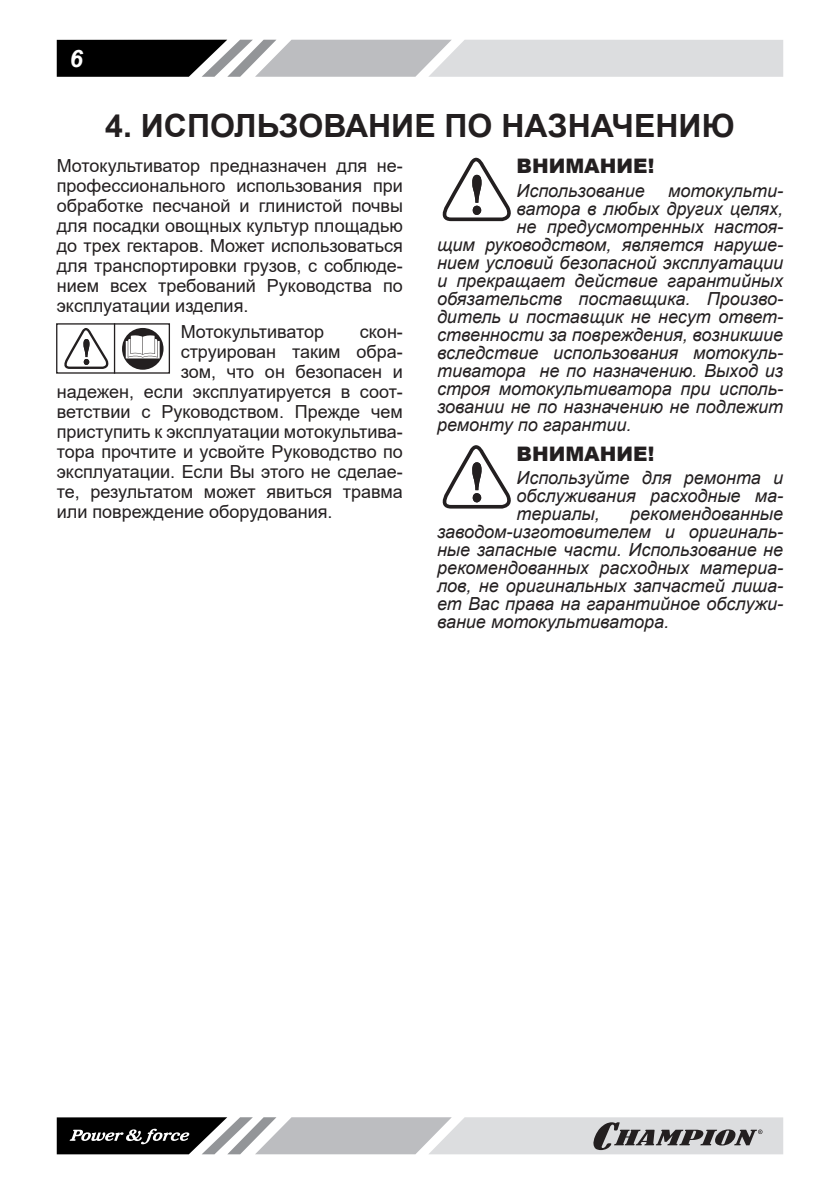
<style>
.page{position:relative;width:840px;height:1191px;background:#fff}
.page>*{position:absolute;margin:0;border:0;box-sizing:border-box;transform-origin:0 0}
.Заголовок_1{font:700 32px "Arial";color:#231f20}
.t1{font:italic 700 24px "Arial";color:#fff}
.ВНИМАНИЕ{font:900 20px "Arial";color:#231f20}
.ВНИМАНИЕ_ТЕКСТ{font:italic 18px/18px "Arial";color:#231f20;text-align:justify}
.Текст_основной{font:18px/20px "Arial";color:#231f20;text-align:justify}
</style>
<div class="page">
<svg style="left:57px;top:40px;width:725px;height:37px;background:#a7a8a9"></svg>
<svg style="left:57px;top:1117px;width:725px;height:37px;background:#a1a1a3"></svg>
<svg style="left:122px;top:328px;width:41px;height:42px"></svg>
<svg style="left:64px;top:328px;width:45px;height:41px"></svg>
<div style="left:56px;top:323px;width:114px;height:51px;border:1px solid #231f20"></div>
<hr style="left:114px;top:323px;width:1px;height:51px;background:#231f20">
<svg style="left:442px;top:158px;width:69px;height:63px"></svg>
<svg style="left:442px;top:445px;width:69px;height:63px"></svg>
<h2 class="t1" style="left:70px;top:42px;width:15px">6</h2>
<p class="Заголовок_1" style="left:105px;top:103px;width:630px">4. ИСПОЛЬЗОВАНИЕ ПО НАЗНАЧЕНИЮ</p>
<p class="Текст_основной" style="left:57px;top:155px;width:347px">Мотокультиватор предназначен для не&shy;профессионального использования при обработке песчаной и глинистой почвы для посадки овощных культур площадью до трех гектаров. Может использоваться для транспортировки грузов, с соблюде&shy;нием всех требований Руководства по эксплуатации изделия.</p>
<p class="Текст_основной" style="left:181px;top:321px;width:145px">Мотокультиватор</p>
<p class="Текст_основной" style="left:359px;top:321px;width:45px">скон-</p>
<p class="Текст_основной" style="left:181px;top:341px;width:224px">струирован таким обра-</p>
<p class="Текст_основной" style="left:181px;top:361px;width:224px">зом, что он безопасен и</p>
<p class="Текст_основной" style="left:57px;top:381px;width:347px">надежен, если эксплуатируется в соот-</p>
<p class="Текст_основной" style="left:57px;top:401px;width:347px">ветствии с Руководством. Прежде чем</p>
<p class="Текст_основной" style="left:57px;top:421px;width:347px">приступить к эксплуатации мотокультива-</p>
<p class="Текст_основной" style="left:57px;top:441px;width:347px">тора прочтите и усвойте Руководство по</p>
<p class="Текст_основной" style="left:57px;top:461px;width:347px">эксплуатации. Если Вы этого не сделае-</p>
<p class="Текст_основной" style="left:57px;top:481px;width:347px">те, результатом может явиться травма</p>
<p class="Текст_основной" style="left:57px;top:501px;width:277px">или повреждение оборудования.</p>
<p class="ВНИМАНИЕ" style="left:516px;top:151px;width:139px">ВНИМАНИЕ!</p>
<p class="ВНИМАНИЕ_ТЕКСТ" style="left:516px;top:182px;width:130px">Использование</p>
<p class="ВНИМАНИЕ_ТЕКСТ" style="left:667px;top:182px;width:117px">мотокульти-</p>
<p class="ВНИМАНИЕ_ТЕКСТ" style="left:516px;top:200px;width:268px">ватора в любых других целях,</p>
<p class="ВНИМАНИЕ_ТЕКСТ" style="left:516px;top:218px;width:268px">не предусмотренных настоя-</p>
<p class="ВНИМАНИЕ_ТЕКСТ" style="left:437px;top:236px;width:347px">щим руководством, является наруше-</p>
<p class="ВНИМАНИЕ_ТЕКСТ" style="left:437px;top:254px;width:347px">нием условий безопасной эксплуатации</p>
<p class="ВНИМАНИЕ_ТЕКСТ" style="left:437px;top:272px;width:347px">и прекращает действие гарантийных</p>
<p class="ВНИМАНИЕ_ТЕКСТ" style="left:437px;top:290px;width:347px">обязательств поставщика. Произво-</p>
<p class="ВНИМАНИЕ_ТЕКСТ" style="left:437px;top:308px;width:347px">дитель и поставщик не несут ответ-</p>
<p class="ВНИМАНИЕ_ТЕКСТ" style="left:437px;top:326px;width:347px">ственности за повреждения, возникшие</p>
<p class="ВНИМАНИЕ_ТЕКСТ" style="left:437px;top:344px;width:347px">вследствие использования мотокуль-</p>
<p class="ВНИМАНИЕ_ТЕКСТ" style="left:437px;top:362px;width:347px">тиватора не по назначению. Выход из</p>
<p class="ВНИМАНИЕ_ТЕКСТ" style="left:437px;top:380px;width:347px">строя мотокультиватора при исполь-</p>
<p class="ВНИМАНИЕ_ТЕКСТ" style="left:437px;top:398px;width:347px">зовании не по назначению не подлежит</p>
<p class="ВНИМАНИЕ_ТЕКСТ" style="left:437px;top:416px;width:196px">ремонту по гарантии.</p>
<p class="ВНИМАНИЕ" style="left:516px;top:439px;width:139px">ВНИМАНИЕ!</p>
<p class="ВНИМАНИЕ_ТЕКСТ" style="left:516px;top:469px;width:268px">Используйте для ремонта и обслуживания расходные ма&shy;териалы,</p>
<p class="ВНИМАНИЕ_ТЕКСТ" style="left:437px;top:505px;width:347px;text-indent:193px">рекомендованные заводом-изготовителем и оригиналь&shy;ные запасные части. Использование не рекомендованных расходных материа&shy;лов, не оригинальных запчастей лиша&shy;ет Вас права на гарантийное обслужи&shy;вание мотокультиватора.</p>
</div>
